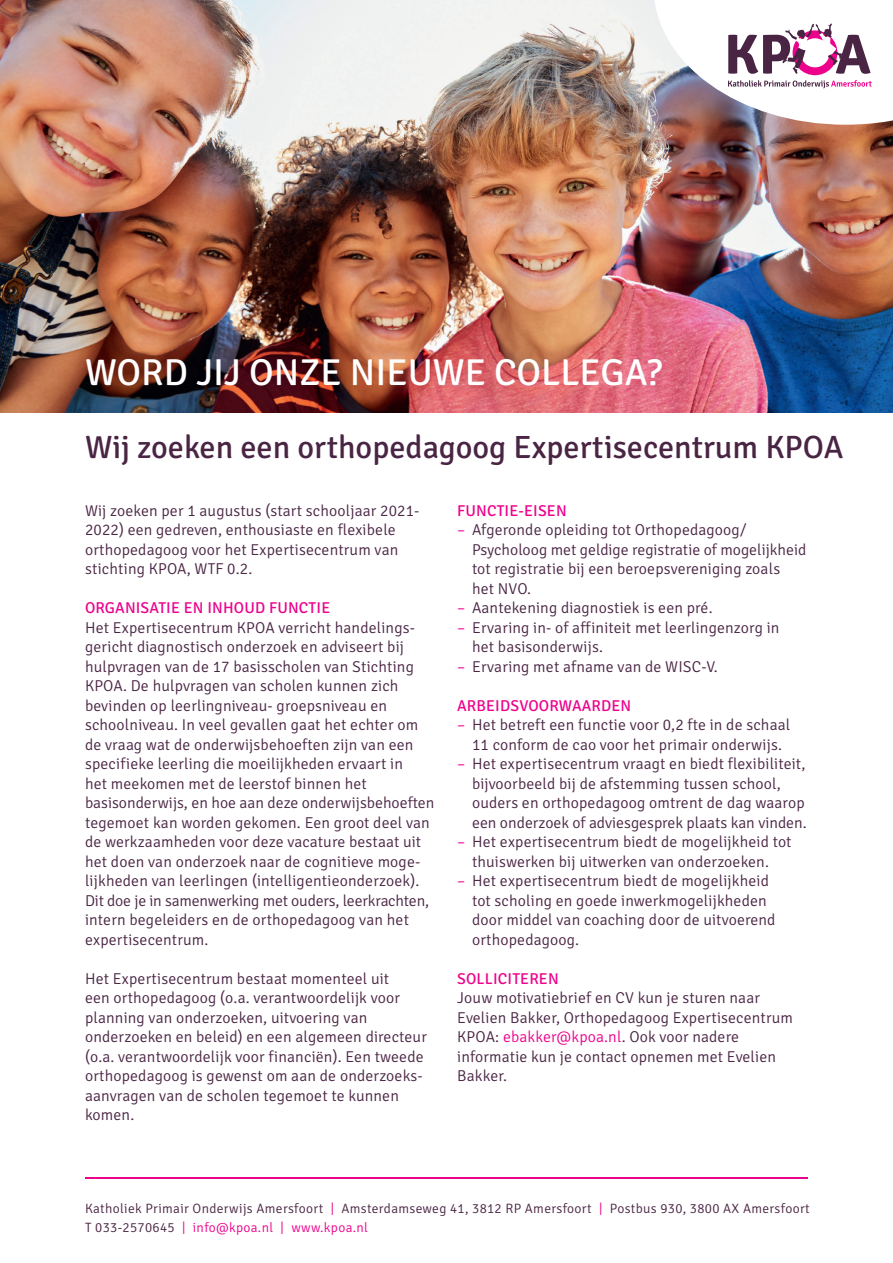
<style>
.page{position:relative;width:893px;height:1263px;background:#fff}
.page>*{position:absolute;margin:0;border:0;box-sizing:border-box;transform-origin:0 0}
.t1{font:37.5px "Signika";color:#fff}
.t2{font:32.25px "Signika";color:#492443}
.t3{font:300 15.75px/19.5px "Signika";letter-spacing:.01em;color:#492443}
.t4{font:15.75px "Signika";letter-spacing:.01em;color:#ed028c}
.t5{font:300 13.5px/19.5px "Signika";letter-spacing:.025em;color:#492443}
.s1{color:#ed028c}
</style>
<div class="page">
<img style="left:0;top:0;width:893px;height:412px">
<svg style="left:654px;top:0;width:239px;height:125px"></svg>
<hr style="left:85px;top:1178px;width:723px;height:1px;background:#ed028c">
<h1 class="t1" style="left:85px;top:351px;width:579px">WORD JIJ ONZE NIEUWE COLLEGA?</h1>
<h2 class="t2" style="left:85px;top:429px;width:760px">Wij zoeken een orthopedagoog Expertisecentrum KPOA</h2>
<p class="t3" style="left:85px;top:501px;width:336px">Wij zoeken per 1 augustus (start schooljaar 2021- 2022) een gedreven, enthousiaste en flexibele orthopedagoog voor het Expertisecentrum van stichting KPOA, WTF 0.2.</p>
<p class="t4" style="left:85px;top:599px;width:247px">ORGANISATIE EN INHOUD FUNCTIE</p>
<p class="t3" style="left:85px;top:618px;width:351px">Het Expertisecentrum KPOA verricht handelings&shy;gericht diagnostisch onderzoek en adviseert bij hulpvragen van de 17 basisscholen van Stichting KPOA. De hulpvragen van scholen kunnen zich bevinden op leerlingniveau- groepsniveau en schoolniveau. In veel gevallen gaat het echter om de vraag wat de onderwijsbehoeften zijn van een specifieke leerling die moeilijkheden ervaart in<br>het meekomen met de leerstof binnen het basisonderwijs, en hoe aan deze onderwijsbehoeften tegemoet kan worden gekomen. Een groot deel van de werkzaamheden voor deze vacature bestaat uit het doen van onderzoek naar de cognitieve moge&shy;lijkheden van leerlingen (intelligentieonderzoek).<br>Dit doe je in samenwerking met ouders, leerkrachten, intern begeleiders en de orthopedagoog van het expertisecentrum.</p>
<p class="t3" style="left:85px;top:969px;width:343px">Het Expertisecentrum bestaat momenteel uit<br>een orthopedagoog (o.a. verantwoordelijk voor planning van onderzoeken, uitvoering van onderzoeken en beleid) en een algemeen directeur (o.a. verantwoordelijk voor financiën). Een tweede orthopedagoog is gewenst om aan de onderzoeks&shy;aanvragen van de scholen tegemoet te kunnen komen.</p>
<p class="t4" style="left:457px;top:501px;width:111px">FUNCTIE-EISEN</p>
<p class="t3" style="left:472px;top:520px;width:336px;text-indent:-15px"><span class="s1">–</span> Afgeronde opleiding tot Orthopedagoog/ Psycholoog met geldige registratie of mogelijkheid tot registratie bij een beroepsvereniging zoals<br>het NVO.</p>
<p class="t3" style="left:457px;top:598px;width:257px"><span class="s1">–</span> Aantekening diagnostiek is een pré.</p>
<p class="t3" style="left:472px;top:618px;width:309px;text-indent:-15px"><span class="s1">–</span> Ervaring in- of affiniteit met leerlingenzorg in het basisonderwijs.</p>
<p class="t3" style="left:457px;top:657px;width:262px"><span class="s1">–</span> Ervaring met afname van de WISC-V.</p>
<p class="t4" style="left:457px;top:696px;width:176px">ARBEIDSVOORWAARDEN</p>
<p class="t3" style="left:457px;top:715px;width:335px;text-align:center"><span class="s1">–</span> Het betreft een functie voor 0,2 fte in de schaal<br>11 conform de cao voor het primair onderwijs.</p>
<p class="t3" style="left:472px;top:754px;width:336px;text-indent:-15px"><span class="s1">–</span> Het expertisecentrum vraagt en biedt flexibiliteit, bijvoorbeeld bij de afstemming tussen school, ouders en orthopedagoog omtrent de dag waarop een onderzoek of adviesgesprek plaats kan vinden.</p>
<p class="t3" style="left:457px;top:832px;width:336px;text-align:center"><span class="s1">–</span> Het expertisecentrum biedt de mogelijkheid tot thuiswerken bij uitwerken van onderzoeken.</p>
<p class="t3" style="left:472px;top:871px;width:305px;text-indent:-15px"><span class="s1">–</span> Het expertisecentrum biedt de mogelijkheid tot scholing en goede inwerkmogelijkheden door middel van coaching door de uitvoerend orthopedagoog.</p>
<p class="t4" style="left:457px;top:969px;width:103px">SOLLICITEREN</p>
<p class="t3" style="left:457px;top:988px;width:337px">Jouw motivatiebrief en CV kun je sturen naar Evelien Bakker, Orthopedagoog Expertisecentrum KPOA: <span class="s1">ebakker@kpoa.nl</span>. Ook voor nadere informatie kun je contact opnemen met Evelien Bakker.</p>
<p class="t5" style="left:85px;top:1198px;width:726px">Katholiek Primair Onderwijs Amersfoort <span class="s1">|</span> Amsterdamseweg 41, 3812 RP Amersfoort <span class="s1">|</span> Postbus 930, 3800 AX Amersfoort<br>T 033-2570645 <span class="s1">| info@kpoa.nl | www.kpoa.nl</span></p>
</div>
